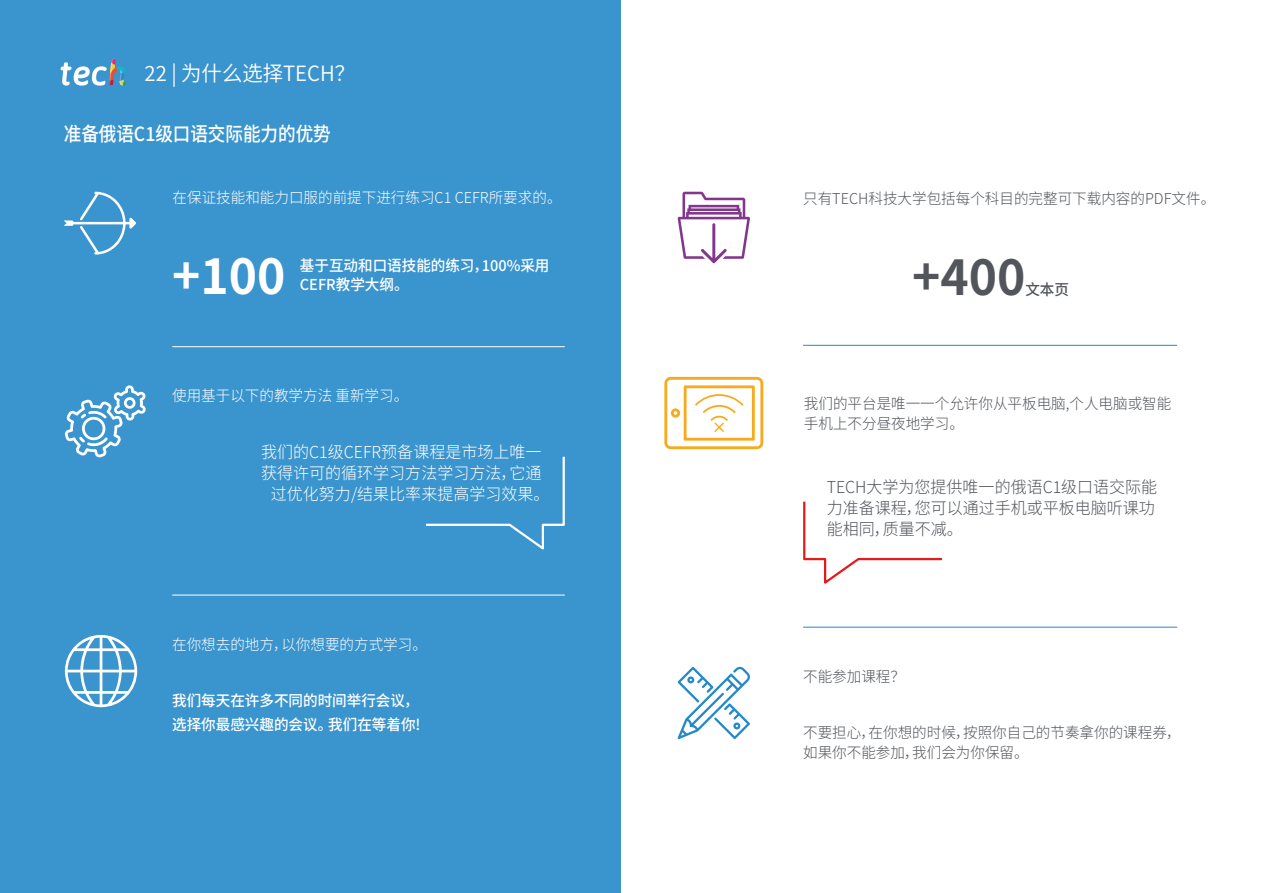
<style>
.page{position:relative;width:1263px;height:893px;background:#fff}
.page>*{position:absolute;margin:0;border:0;box-sizing:border-box;transform-origin:0 0}
.t1{font:700 49.5px "Source Han Sans CN";color:#52555b}
.t2{font:700 49.5px "Source Han Sans CN";color:#fff}
.t3{font:21px "Source Han Sans CN";color:#fff}
.t4{font:500 19.5px "Source Han Sans CN";color:#fff;scale:.9 1}
.t5{font:300 16.5px/21px "Source Han Sans CN";color:#fff;text-align:center}
.t6{font:300 16.5px/21px "Source Han Sans CN";color:#52555b}
.t7{font:300 15px/19.5px "Source Han Sans CN";color:#52555b}
.t8{font:300 15px "Source Han Sans CN";color:#fff}
.t9{font:500 15px/19.5px "Source Han Sans CN";color:#fff}
.t10{font:500 15px "Source Han Sans CN";color:#52555b}
</style>
<div class="page">
<div style="left:0;top:0;width:621px;height:893px;background:#3a94ce"></div>
<svg style="left:803px;top:501px;width:140px;height:83px"></svg>
<svg style="left:425px;top:456px;width:140px;height:94px"></svg>
<svg style="left:65px;top:385px;width:81px;height:73px"></svg>
<svg style="left:678px;top:192px;width:72px;height:71px"></svg>
<svg style="left:64px;top:192px;width:72px;height:63px"></svg>
<svg style="left:65px;top:635px;width:72px;height:72px"></svg>
<svg style="left:677px;top:666px;width:73px;height:73px"></svg>
<svg style="left:664px;top:377px;width:99px;height:72px"></svg>
<hr style="left:172px;top:346px;width:393px;height:1px;background:#fff">
<hr style="left:803px;top:345px;width:374px;height:1px;background:#2488c9">
<hr style="left:172px;top:595px;width:393px;height:1px;background:#fff">
<hr style="left:803px;top:627px;width:374px;height:1px;background:#2488c9">
<svg style="left:61px;top:59px;width:65px;height:27px"></svg>
<h2 class="t3" style="left:145px;top:62px;width:212px">22 | 为什么选择TECH？</h2>
<h3 class="t4" style="left:64px;top:123px;width:298px">准备俄语C1级口语交际能力的优势</h3>
<p class="t8" style="left:173px;top:189px;width:390px">在保证技能和能力口服的前提下进行练习C1 CEFR所要求的。</p>
<p class="t7" style="left:803px;top:189px;width:414px">只有TECH科技大学包括每个科目的完整可下载内容的PDF文件。</p>
<h1 class="t2" style="left:172px;top:248px;width:115px">+100</h1>
<p class="t9" style="left:300px;top:256px;width:251px">基于互动和口语技能的练习，100%采用<br>CEFR教学大纲。</p>
<p class="t8" style="left:172px;top:387px;width:238px">使用基于以下的教学方法 重新学习。</p>
<p class="t5" style="left:261px;top:442px;width:290px">我们的C1级CEFR预备课程是市场上唯一获得许可的循环学习方法学习方法，它通过优化努力/结果比率来提高学习效果。</p>
<p class="t8" style="left:172px;top:636px;width:256px">在你想去的地方，以你想要的方式学习。</p>
<p class="t9" style="left:172px;top:689px;width:250px;line-height:24px">我们每天在许多不同的时间举行会议，选择你最感兴趣的会议。我们在等着你!</p>
<h1 class="t1" style="left:912px;top:249px;width:115px">+400</h1>
<p class="t10" style="left:1025px;top:281px;width:45px">文本页</p>
<p class="t7" style="left:804px;top:394px;width:369px">我们的平台是唯一一个允许你从平板电脑,个人电脑或智能手机上不分昼夜地学习。</p>
<p class="t6" style="left:827px;top:477px;width:332px">TECH大学为您提供唯一的俄语C1级口语交际能力准备课程，您可以通过手机或平板电脑听课功能相同，质量不减。</p>
<p class="t7" style="left:803px;top:667px;width:103px">不能参加课程？</p>
<p class="t7" style="left:803px;top:723px;width:379px">不要担心，在你想的时候，按照你自己的节奏拿你的课程券，如果你不能参加，我们会为你保留。</p>
</div>
